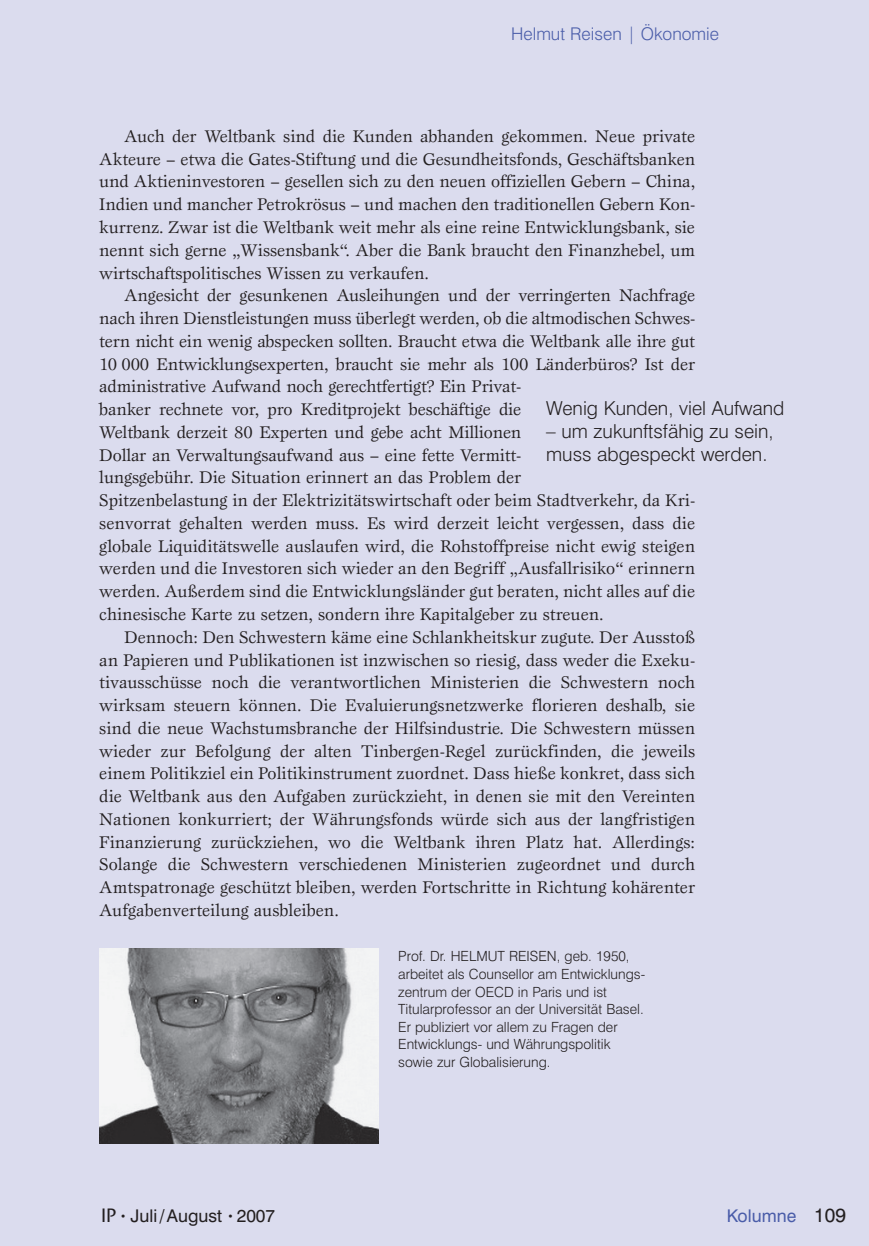
<style>
.page{position:relative;width:869px;height:1246px;background:#fff}
.page>*{position:absolute;margin:0;border:0;box-sizing:border-box;transform-origin:0 0}
.t1{font:300 19.25px/22.8px "Swiss 721 BT";color:#231f20}
.t2{font:17.5px/22.8px "Esprit";letter-spacing:-.01em;color:#231f20;text-align:justify}
.t3{font:300 17.5px "Swiss 721 BT";color:#4a5da9}
.t4{font:17.5px "Swiss 721 BT";color:#231f20}
.t5{font:17.5px "Swiss 721 BT";color:#4a5da9}
.t6{font:300 14px/17.5px "Swiss 721 BT";color:#231f20}
.s1{font-family:"ITC Stone Sans";font-weight:500;font-size:19.25px}
.s2{font-size:10.5px}
.s3{font-size:19.25px;color:#231f20}
</style>
<div class="page">
<div style="left:0;top:0;width:868px;height:1245px;background:#dbdcee"></div>
<img style="left:99px;top:948px;width:279px;height:195px">
<p class="t3" style="left:511px;top:23px;width:209px">Helmut Reisen | Ökonomie</p>
<p class="t2" style="left:99px;top:124px;width:597px;text-indent:25px">Auch der Weltbank sind die Kunden abhanden gekommen. Neue private Akteure – etwa die Gates-Stiftung und die Gesundheitsfonds, Geschäftsbanken und Aktieninvestoren – gesellen sich zu den neuen offiziellen Gebern – China, Indien und mancher Petrokrösus – und machen den traditionellen Gebern Kon&shy;kurrenz. Zwar ist die Weltbank weit mehr als eine reine Entwicklungsbank, sie nennt sich gerne „Wissensbank“. Aber die Bank braucht den Finanzhebel, um wirtschaftspolitisches Wissen zu verkaufen.</p>
<p class="t2" style="left:99px;top:284px;width:597px;text-align:left;text-indent:25px">Angesicht der gesunkenen Ausleihungen und der verringerten Nachfrage nach ihren Dienstleistungen muss überlegt werden, ob die altmodischen Schwes&shy;tern nicht ein wenig abspecken sollten. Braucht etwa die Weltbank alle ihre gut 10 000 Entwicklungsexperten, braucht sie mehr als 100 Länderbüros? Ist der administrative Aufwand noch gerechtfertigt? Ein Privat-<br>banker rechnete vor, pro Kreditprojekt beschäftige die<br>Weltbank derzeit 80 Experten und gebe acht Millionen<br>Dollar an Verwaltungsaufwand aus – eine fette Vermitt-<br>lungsgebühr. Die Situation erinnert an das Problem der<br>Spitzenbelastung in der Elektrizitätswirtschaft oder beim Stadtverkehr, da Kri&shy;senvorrat gehalten werden muss. Es wird derzeit leicht vergessen, dass die globale Liquiditätswelle auslaufen wird, die Rohstoffpreise nicht ewig steigen werden und die Investoren sich wieder an den Begriff „Ausfallrisiko“ erinnern werden. Außerdem sind die Entwicklungsländer gut beraten, nicht alles auf die chinesische Karte zu setzen, sondern ihre Kapitalgeber zu streuen.</p>
<p class="t2" style="left:99px;top:625px;width:597px;text-indent:25px">Dennoch: Den Schwestern käme eine Schlankheitskur zugute. Der Ausstoß an Papieren und Publikationen ist inzwischen so riesig, dass weder die Exeku&shy;tivausschüsse noch die verantwortlichen Ministerien die Schwestern noch wirksam steuern können. Die Evaluierungsnetzwerke florieren deshalb, sie sind die neue Wachstumsbranche der Hilfsindustrie. Die Schwestern müssen wieder zur Befolgung der alten Tinbergen-Regel zurückfinden, die jeweils einem Politikziel ein Politikinstrument zuordnet. Dass hieße konkret, dass sich die Weltbank aus den Aufgaben zurückzieht, in denen sie mit den Vereinten Nationen konkurriert; der Währungsfonds würde sich aus der langfristigen Finanzierung zurückziehen, wo die Weltbank ihren Platz hat. Allerdings:<br>Solange die Schwestern verschiedenen Ministerien zugeordnet und durch Amtspatronage geschützt bleiben, werden Fortschritte in Richtung kohärenter Aufgabenverteilung ausbleiben.</p>
<p class="t1" style="left:546px;top:396px;width:240px">Wenig Kunden, viel Aufwand</p>
<p class="t1" style="left:546px;top:419px;width:229px">– um zukunftsfähig zu sein, muss abgespeckt werden.</p>
<p class="t6" style="left:398px;top:947px;width:248px">Prof. Dr. HELMUT REISEN, geb. 1950, arbeitet als Counsellor am Entwicklungs&shy;zentrum der OECD in Paris und ist Titularprofessor an der Universität Basel.<br>Er publiziert vor allem zu Fragen der Entwicklungs- und Währungspolitik sowie zur Globalisierung.</p>
<p class="t4" style="left:101px;top:1204px;width:175px"><span class="s1">IP</span> <span class="s2">•</span> Juli / August <span class="s2">•</span> 2007</p>
<p class="t5" style="left:726px;top:1204px;width:121px">Kolumne <span class="s3">109</span></p>
</div>
